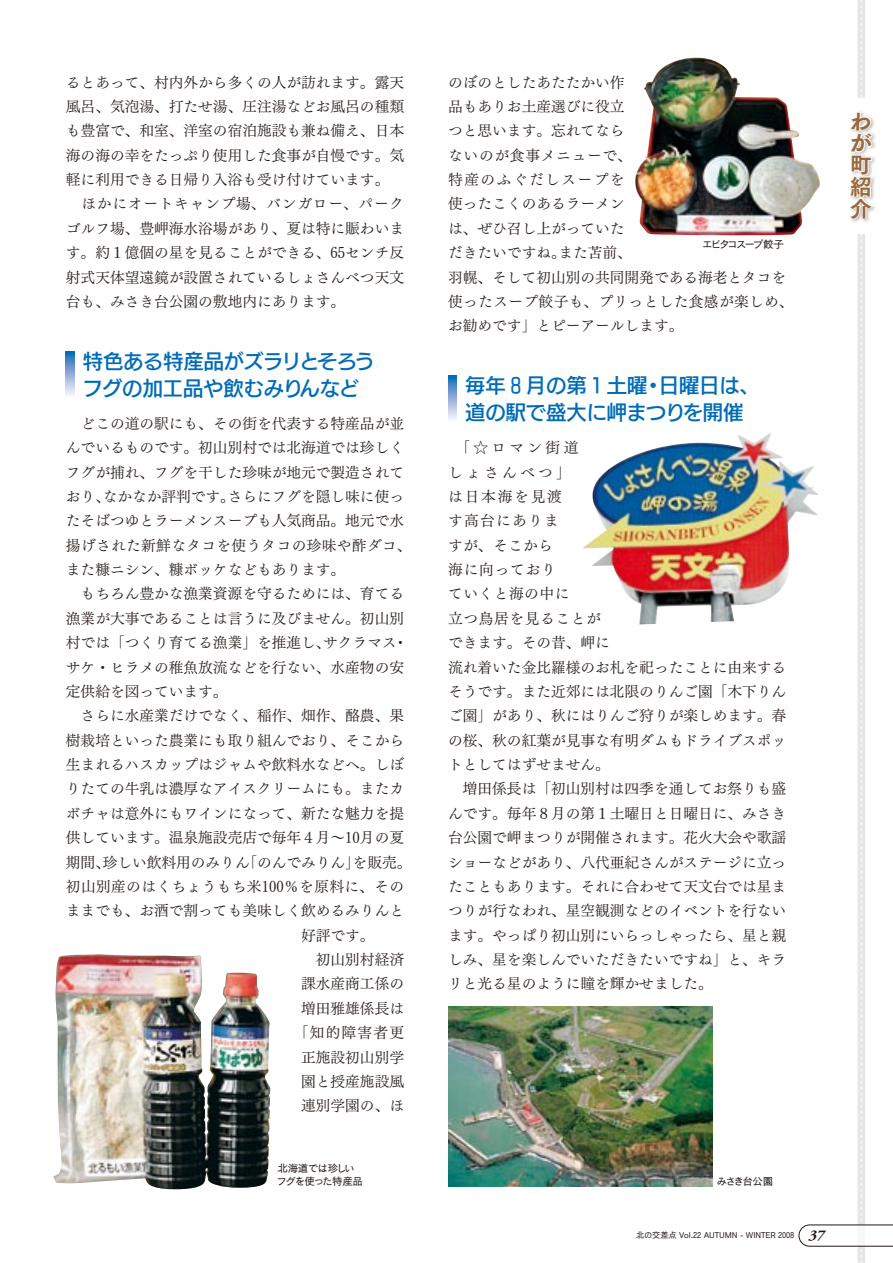
<style>
.page{position:relative;width:893px;height:1263px;background:#fff}
.page>*{position:absolute;margin:0;border:0;box-sizing:border-box;transform-origin:0 0}
.t1{font:21.75px/21.8px "Tsuku Go Pro E";color:#99683b;text-align:justify}
.t2{font:20.25px/27px "New Rodin Pro DB";color:#006cb7}
.t3{font:14.7px/24.3px "Tsuku Min Pro R";color:#231815}
.t4{font:14.7px "Tsuku Min Pro R";letter-spacing:.025em;color:#231815}
.t5{font:10.5px/12.8px "Cezanne Pro M";letter-spacing:-.065em;color:#231815}
.t6{font:10.5px "Cezanne Pro M";letter-spacing:-.17em;color:#231815}
.t7{font:10.5px "Cezanne Pro M";letter-spacing:-.125em;color:#231815}
.t8{font:8.25px "Cezanne Pro M";letter-spacing:-.01em;color:#231815}
.s1{font-family:"Adobe Garamond Pro";font-weight:700;font-style:italic;font-size:15px}
</style>
<div class="page">
<div style="left:847px;top:110px;width:30px;height:114px;background:#231815;opacity:.3"></div>
<svg style="left:847px;top:110px;width:30px;height:110px"></svg>
<div style="left:857px;top:0;width:8px;height:98px;background:#e6e6e7"></div>
<svg style="left:861px;top:0;width:1px;height:98px"></svg>
<svg style="left:66px;top:351px;width:9px;height:45px"></svg>
<svg style="left:448px;top:375px;width:9px;height:45px"></svg>
<img style="left:53px;top:954px;width:218px;height:235px">
<img style="left:448px;top:1007px;width:265px;height:179px">
<img style="left:635px;top:58px;width:185px;height:177px">
<img style="left:583px;top:433px;width:215px;height:191px">
<svg style="left:798px;top:234px;width:95px;height:1029px"></svg>
<p class="t3" style="left:66px;top:68px;width:340px">るとあって、村内外から多くの人が訪れます。露天風呂、気泡湯、打たせ湯、圧注湯などお風呂の種類も豊富で、和室、洋室の宿泊施設も兼ね備え、日本海の海の幸をたっぷり使用した食事が自慢です。気軽に利用できる日帰り入浴も受け付けています。　ほかにオートキャンプ場、バンガロー、パークゴルフ場、豊岬海水浴場があり、夏は特に賑わいます。約１億個の星を見ることができる、65センチ反射式天体望遠鏡が設置されているしょさんべつ天文台も、みさき台公園の敷地内にあります。</p>
<h2 class="t2" style="left:82px;top:346px;width:294px">特色ある特産品がズラリとそろうフグの加工品や飲むみりんなど</h2>
<p class="t3" style="left:66px;top:409px;width:340px">　どこの道の駅にも、その街を代表する特産品が並</p>
<p class="t3" style="left:66px;top:434px;width:340px">んでいるものです。初山別村では北海道では珍しく</p>
<p class="t3" style="left:66px;top:458px;width:340px">フグが捕れ、フグを干した珍味が地元で製造されて</p>
<p class="t3" style="left:66px;top:482px;width:340px">おり、なかなか評判です。さらにフグを隠し味に使っ</p>
<p class="t3" style="left:66px;top:507px;width:340px">たそばつゆとラーメンスープも人気商品。地元で水</p>
<p class="t4" style="left:66px;top:532px;width:347px">揚げされた新鮮なタコを使うタコの珍味や酢ダコ、</p>
<p class="t3" style="left:66px;top:556px;width:281px">また糠ニシン、糠ボッケなどもあります。</p>
<p class="t3" style="left:66px;top:580px;width:340px">　もちろん豊かな漁業資源を守るためには、育てる</p>
<p class="t3" style="left:66px;top:604px;width:340px">漁業が大事であることは言うに及びません。初山別</p>
<p class="t3" style="left:66px;top:629px;width:343px">村では「つくり育てる漁業」を推進し、サクラマス・</p>
<p class="t3" style="left:66px;top:653px;width:340px">サケ・ヒラメの稚魚放流などを行ない、水産物の安</p>
<p class="t3" style="left:66px;top:677px;width:163px">定供給を図っています。</p>
<p class="t3" style="left:66px;top:702px;width:340px">　さらに水産業だけでなく、稲作、畑作、酪農、果</p>
<p class="t3" style="left:66px;top:726px;width:340px">樹栽培といった農業にも取り組んでおり、そこから</p>
<p class="t3" style="left:66px;top:751px;width:340px">生まれるハスカップはジャムや飲料水などへ。しぼ</p>
<p class="t3" style="left:66px;top:775px;width:340px">りたての牛乳は濃厚なアイスクリームにも。またカ</p>
<p class="t3" style="left:66px;top:799px;width:340px">ボチャは意外にもワインになって、新たな魅力を提</p>
<p class="t3" style="left:66px;top:824px;width:340px">供しています。温泉施設売店で毎年４月～10月の夏</p>
<p class="t3" style="left:66px;top:848px;width:347px">期間、珍しい飲料用のみりん「のんでみりん」を販売。</p>
<p class="t4" style="left:66px;top:873px;width:340px">初山別産のはくちょうもち米100％を原料に、その</p>
<p class="t3" style="left:66px;top:897px;width:340px">ままでも、お酒で割っても美味しく飲めるみりんと</p>
<p class="t3" style="left:301px;top:921px;width:75px">好評です。</p>
<p class="t3" style="left:301px;top:946px;width:104px">　初山別村経済</p>
<p class="t3" style="left:301px;top:970px;width:104px">課水産商工係の</p>
<p class="t3" style="left:301px;top:994px;width:104px">増田雅雄係長は</p>
<p class="t3" style="left:294px;top:1019px;width:112px">「知的障害者更</p>
<p class="t3" style="left:301px;top:1043px;width:104px">正施設初山別学</p>
<p class="t3" style="left:301px;top:1067px;width:104px">園と授産施設風</p>
<p class="t3" style="left:301px;top:1092px;width:104px">連別学園の、ほ</p>
<p class="t5" style="left:277px;top:1162px;width:88px">北海道では珍しいフグを使った特産品</p>
<p class="t3" style="left:448px;top:68px;width:347px">のぼのとしたあたたかい作<br>品もありお土産選びに役立<br>つと思います。忘れてなら<br>ないのが食事メニューで、<br>特産のふぐだしスープを<br>使ったこくのあるラーメン<br>は、ぜひ召し上がっていた<br>だきたいですね。また苫前、<br>羽幌、そして初山別の共同開発である海老とタコを使ったスープ餃子も、プリっとした食感が楽しめ、お勧めです」とピーアールします。</p>
<p class="t6" style="left:702px;top:237px;width:83px">エビタコスープ餃子</p>
<h2 class="t2" style="left:465px;top:370px;width:296px">毎年8月の第1土曜・日曜日は、道の駅で盛大に岬まつりを開催</h2>
<p class="t3" style="left:448px;top:434px;width:340px">　「☆ロマン街道<br>しょさんべつ」<br>は日本海を見渡<br>す高台にありま<br>すが、そこから<br>海に向っており<br>ていくと海の中に<br>立つ鳥居を見ることが<br>できます。その昔、岬に<br>流れ着いた金比羅様のお札を祀ったことに由来するそうです。また近郊には北限のりんご園「木下りんご園」があり、秋にはりんご狩りが楽しめます。春の桜、秋の紅葉が見事な有明ダムもドライブスポットとしてはずせません。<br>　増田係長は「初山別村は四季を通してお祭りも盛んです。毎年８月の第１土曜日と日曜日に、みさき台公園で岬まつりが開催されます。花火大会や歌謡ショーなどがあり、八代亜紀さんがステージに立ったこともあります。それに合わせて天文台では星まつりが行なわれ、星空観測などのイベントを行ないます。やっぱり初山別にいらっしゃったら、星と親しみ、星を楽しんでいただきたいですね」と、キラリと光る星のように瞳を輝かせました。</p>
<h1 class="t1" style="left:850px;top:108px;width:23px">わが町紹介</h1>
<p class="t7" style="left:716px;top:1174px;width:58px">みさき台公園</p>
<p class="t8" style="left:636px;top:1230px;width:190px">北の交差点 Vol.22 AUTUMN - WINTER 2008 <span class="s1">37</span></p>
</div>
